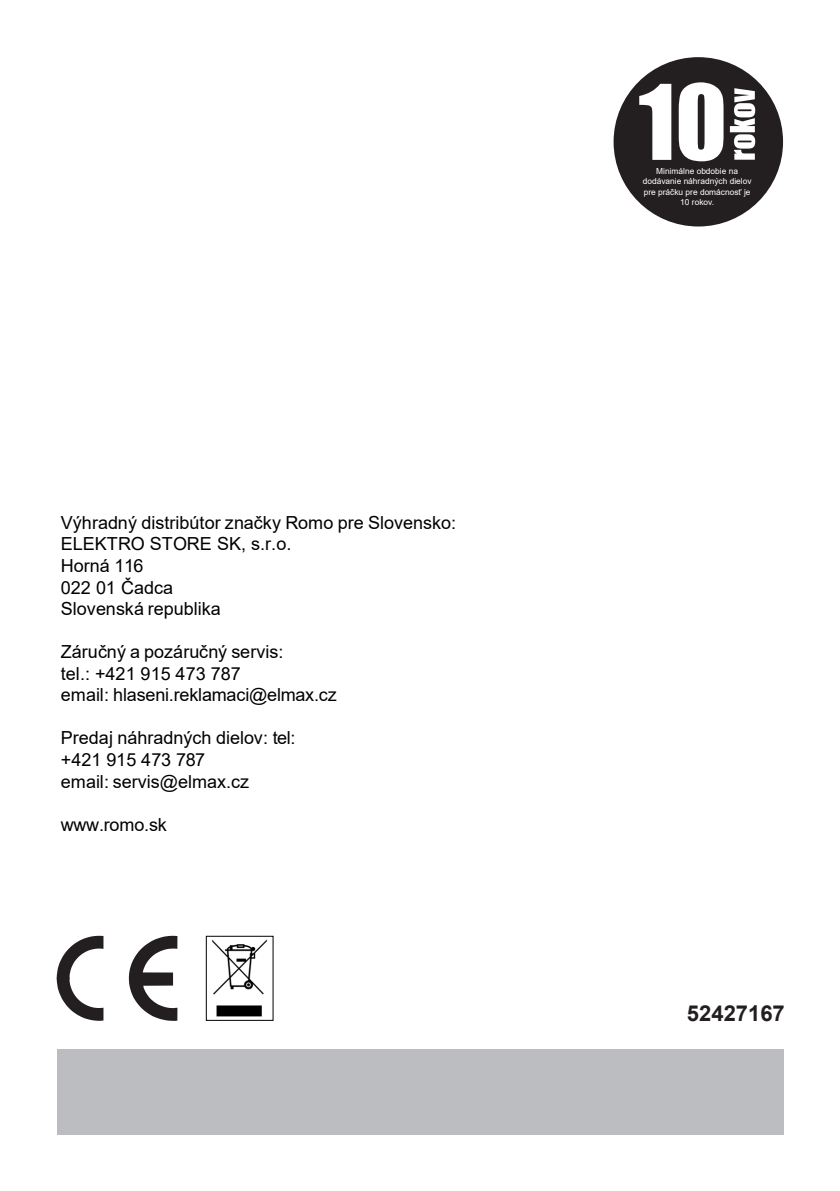
<style>
.page{position:relative;width:840px;height:1191px;background:#fff}
.page>*{position:absolute;margin:0;border:0;box-sizing:border-box;transform-origin:0 0}
.t1{font:700 22px "Arial";color:#231f20}
.t2{font:18px/21.4px "Arial";color:#000}
.t3{font:8.4px/10px "Arial";color:#fff;text-align:center}
</style>
<div class="page">
<svg style="left:129px;top:935px;width:48px;height:85px"></svg>
<svg style="left:57px;top:935px;width:46px;height:85px"></svg>
<img style="left:211px;top:939px;width:57px;height:78px">
<div style="left:206px;top:935px;width:67px;height:85px;border:1px solid #000"></div>
<div style="left:57px;top:1049px;width:726px;height:85px;background:#bcbdc0"></div>
<div style="left:613px;top:57px;width:169px;height:169px;background:#231f20;border-radius:50%"></div>
<svg style="left:639px;top:84px;width:32px;height:76px"></svg>
<svg style="left:678px;top:82px;width:45px;height:79px"></svg>
<svg style="left:729px;top:88px;width:25px;height:72px"></svg>
<p class="t2" style="left:61px;top:512px;width:397px">Výhradný distribútor značky Romo pre Slovensko:<br>ELEKTRO STORE SK, s.r.o.<br>Horná 116<br>022 01 Čadca<br>Slovenská republika</p>
<p class="t2" style="left:61px;top:641px;width:277px">Záručný a pozáručný servis:<br>tel.: +421 915 473 787<br>email: hlaseni.reklamaci@elmax.cz</p>
<p class="t2" style="left:61px;top:727px;width:236px">Predaj náhradných dielov: tel: +421 915 473 787<br>email: servis@elmax.cz</p>
<p class="t2" style="left:61px;top:813px;width:107px">www.romo.sk</p>
<p class="t3" style="left:642px;top:166px;width:110px">Minimálne obdobie na dodávanie náhradných dielov pre práčku pre domácnosť je<br>10 rokov.</p>
<p class="t1" style="left:686px;top:997px;width:99px">52427167</p>
</div>
